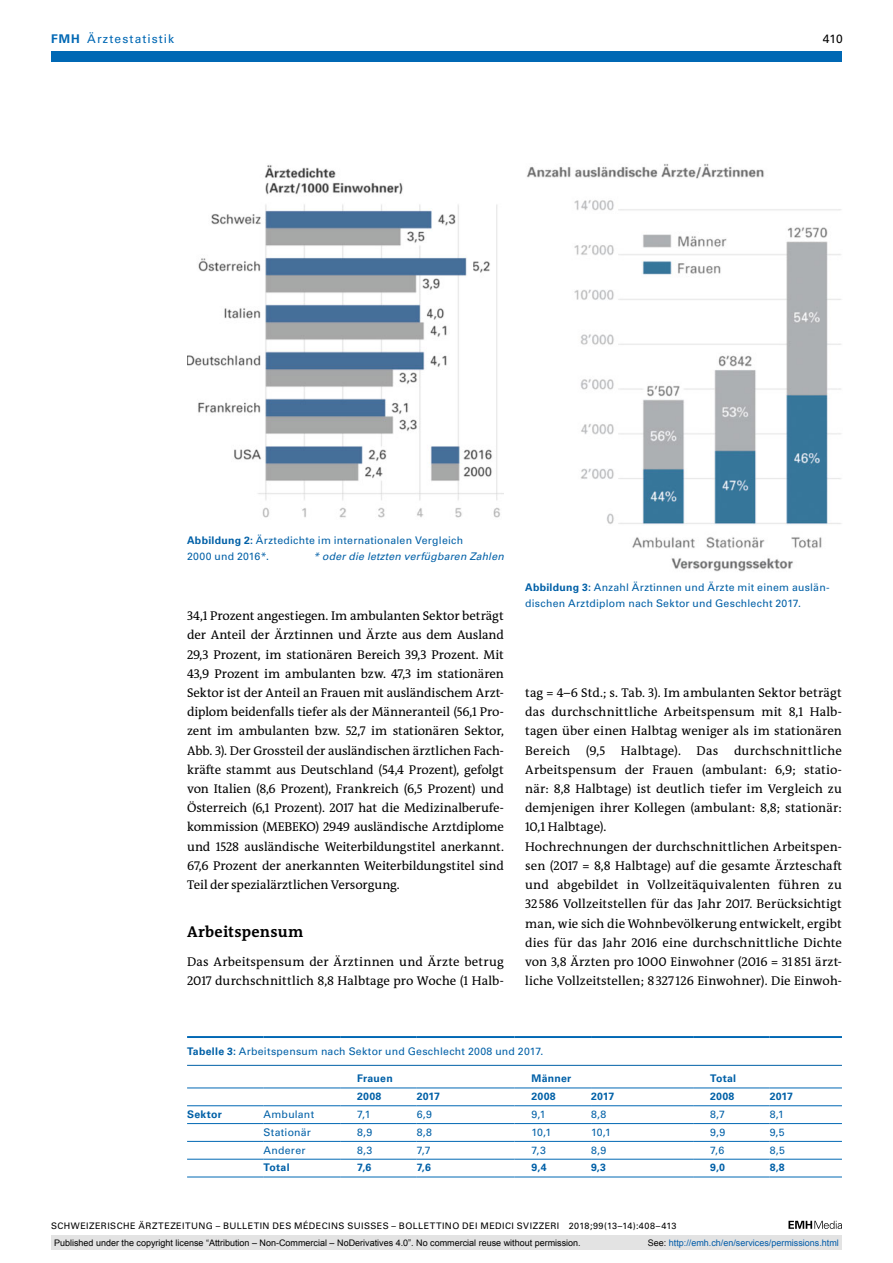
<style>
.page{position:relative;width:893px;height:1263px;background:#fff}
.page>*{position:absolute;margin:0;border:0;box-sizing:border-box;transform-origin:0 0}
.t1{font:700 15.75px "The Antiqua B W7";letter-spacing:.015em;color:#000}
.t2{font:12.75px/19.2px "The Antiqua B W5 Plain";letter-spacing:.01em;color:#000}
.t3{font:12px "Univers LT Std";letter-spacing:.09em;color:#0068b4}
.t4{font:12px "Univers LT Std";color:#000}
.t5{font:10.5px/15.8px "Univers LT Std";letter-spacing:.025em;color:#0060a7}
.t6{font:700 10.5px "Univers LT Std";letter-spacing:.025em;color:#0060a7}
.t7{font:italic 10.5px "Univers LT Std";letter-spacing:.02em;color:#0060a7}
.t8{font:9px "Arial";color:#000}
.t9{font:9px "Univers LT Std";letter-spacing:.05em;color:#000}
.t10{font:9px "Arial";color:#005ba9}
.s1{font-weight:700}
.s2{color:#000}
</style>
<div class="page">
<svg style="left:788px;top:1221px;width:54px;height:8px"></svg>
<div style="left:51px;top:51px;width:791px;height:11px;background:#0068b4"></div>
<img style="left:187px;top:165px;width:317px;height:353px">
<img style="left:526px;top:164px;width:315px;height:408px">
<hr style="left:187px;top:1036px;width:77px;height:2px;background:#0068b4">
<hr style="left:264px;top:1036px;width:76px;height:2px;background:#0068b4">
<hr style="left:340px;top:1036px;width:77px;height:2px;background:#0068b4">
<hr style="left:417px;top:1036px;width:97px;height:2px;background:#0068b4">
<hr style="left:514px;top:1036px;width:77px;height:2px;background:#0068b4">
<hr style="left:591px;top:1036px;width:102px;height:2px;background:#0068b4">
<hr style="left:693px;top:1036px;width:77px;height:2px;background:#0068b4">
<hr style="left:770px;top:1036px;width:72px;height:2px;background:#0068b4">
<hr style="left:340px;top:1088px;width:77px;height:1px;background:#0068b4">
<hr style="left:417px;top:1088px;width:97px;height:1px;background:#0068b4">
<hr style="left:514px;top:1088px;width:77px;height:1px;background:#0068b4">
<hr style="left:591px;top:1088px;width:102px;height:1px;background:#0068b4">
<hr style="left:693px;top:1088px;width:77px;height:1px;background:#0068b4">
<hr style="left:770px;top:1088px;width:72px;height:1px;background:#0068b4">
<hr style="left:187px;top:1088px;width:77px;height:1px;background:#0068b4">
<hr style="left:264px;top:1088px;width:76px;height:1px;background:#0068b4">
<hr style="left:187px;top:1105px;width:77px;height:1px;background:#0068b4">
<hr style="left:264px;top:1105px;width:76px;height:1px;background:#0068b4">
<hr style="left:340px;top:1105px;width:77px;height:1px;background:#0068b4">
<hr style="left:417px;top:1105px;width:97px;height:1px;background:#0068b4">
<hr style="left:514px;top:1105px;width:77px;height:1px;background:#0068b4">
<hr style="left:591px;top:1105px;width:102px;height:1px;background:#0068b4">
<hr style="left:693px;top:1105px;width:77px;height:1px;background:#0068b4">
<hr style="left:770px;top:1105px;width:72px;height:1px;background:#0068b4">
<hr style="left:187px;top:1123px;width:77px;height:1px;background:#0068b4">
<hr style="left:264px;top:1123px;width:76px;height:1px;background:#0068b4">
<hr style="left:340px;top:1123px;width:77px;height:1px;background:#0068b4">
<hr style="left:417px;top:1123px;width:97px;height:1px;background:#0068b4">
<hr style="left:514px;top:1123px;width:77px;height:1px;background:#0068b4">
<hr style="left:591px;top:1123px;width:102px;height:1px;background:#0068b4">
<hr style="left:693px;top:1123px;width:77px;height:1px;background:#0068b4">
<hr style="left:770px;top:1123px;width:72px;height:1px;background:#0068b4">
<hr style="left:187px;top:1141px;width:77px;height:1px;background:#0068b4">
<hr style="left:264px;top:1141px;width:76px;height:1px;background:#0068b4">
<hr style="left:340px;top:1141px;width:77px;height:1px;background:#0068b4">
<hr style="left:417px;top:1141px;width:97px;height:1px;background:#0068b4">
<hr style="left:514px;top:1141px;width:77px;height:1px;background:#0068b4">
<hr style="left:591px;top:1141px;width:102px;height:1px;background:#0068b4">
<hr style="left:693px;top:1141px;width:77px;height:1px;background:#0068b4">
<hr style="left:770px;top:1141px;width:72px;height:1px;background:#0068b4">
<hr style="left:187px;top:1159px;width:77px;height:1px;background:#0068b4">
<hr style="left:187px;top:1177px;width:77px;height:1px;background:#0068b4">
<hr style="left:264px;top:1159px;width:76px;height:1px;background:#0068b4">
<hr style="left:264px;top:1177px;width:76px;height:1px;background:#0068b4">
<hr style="left:340px;top:1159px;width:77px;height:1px;background:#0068b4">
<hr style="left:340px;top:1177px;width:77px;height:1px;background:#0068b4">
<hr style="left:417px;top:1159px;width:97px;height:1px;background:#0068b4">
<hr style="left:417px;top:1177px;width:97px;height:1px;background:#0068b4">
<hr style="left:514px;top:1159px;width:77px;height:1px;background:#0068b4">
<hr style="left:514px;top:1177px;width:77px;height:1px;background:#0068b4">
<hr style="left:591px;top:1159px;width:102px;height:1px;background:#0068b4">
<hr style="left:591px;top:1177px;width:102px;height:1px;background:#0068b4">
<hr style="left:693px;top:1159px;width:77px;height:1px;background:#0068b4">
<hr style="left:693px;top:1177px;width:77px;height:1px;background:#0068b4">
<hr style="left:770px;top:1159px;width:72px;height:1px;background:#0068b4">
<hr style="left:770px;top:1177px;width:72px;height:1px;background:#0068b4">
<hr style="left:187px;top:1065px;width:655px;height:1px;background:#0060a7">
<div style="left:51px;top:1235px;width:791px;height:15px;background:#e3e3e3"></div>
<p class="t3" style="left:51px;top:31px;width:125px"><span class="s1">FMH</span> Ärztestatistik</p>
<p class="t4" style="left:823px;top:31px;width:21px">410</p>
<p class="t5" style="left:187px;top:533px;width:278px"><span class="s1">Abbildung 2:</span> Ärztedichte im internationalen Vergleich<br>2000 und 2016*.</p>
<p class="t7" style="left:313px;top:550px;width:192px">* oder die letzten verfügbaren Zahlen</p>
<p class="t2" style="left:187px;top:606px;width:318px;text-align:justify">34,1 Prozent angestiegen. Im ambulanten Sektor beträgt der Anteil der Ärztinnen und Ärzte aus dem Ausland 29,3 Prozent, im stationären Bereich 39,3 Prozent. Mit 43,9 Prozent im ambulanten bzw. 47,3 im stationären Sektor ist der Anteil an Frauen mit ausländischem Arzt&shy;diplom beidenfalls tiefer als der Männeranteil (56,1 Pro&shy;zent im ambulanten bzw. 52,7 im stationären Sektor, Abb. 3). Der Grossteil der ausländischen ärztlichen Fach&shy;kräfte stammt aus Deutschland (54,4 Prozent), gefolgt von Italien (8,6 Prozent), Frankreich (6,5 Prozent) und Österreich (6,1 Prozent). 2017 hat die Medizinalberufe&shy;kommission (MEBEKO) 2949 ausländische Arztdiplome und 1528 ausländische Weiterbildungstitel anerkannt.<br>67,6 Prozent der anerkannten Weiterbildungstitel sind Teil der spezialärztlichen Versorgung.</p>
<p class="t1" style="left:187px;top:922px;width:118px">Arbeitspensum</p>
<p class="t2" style="left:187px;top:952px;width:318px">Das Arbeitspensum der Ärztinnen und Ärzte betrug<br>2017 durchschnittlich 8,8 Halbtage pro Woche (1 Halb-</p>
<p class="t5" style="left:525px;top:580px;width:305px"><span class="s1">Abbildung 3:</span> Anzahl Ärztinnen und Ärzte mit einem auslän&shy;dischen Arztdiplom nach Sektor und Geschlecht 2017.</p>
<p class="t2" style="left:525px;top:683px;width:318px">tag = 4–6 Std.; s. Tab. 3). Im ambulanten Sektor beträgt das durchschnittliche Arbeitspensum mit 8,1 Halb&shy;tagen über einen Halbtag weniger als im stationären Bereich (9,5 Halbtage). Das durchschnittliche Arbeitspensum der Frauen (ambulant: 6,9; statio&shy;när: 8,8 Halbtage) ist deutlich tiefer im Vergleich zu demjenigen ihrer Kollegen (ambulant: 8,8; stationär:<br>10,1 Halbtage).<br>Hochrechnungen der durchschnittlichen Arbeitspen&shy;sen (2017 = 8,8 Halbtage) auf die gesamte Ärzteschaft und abgebildet in Vollzeitäquivalenten führen zu 32586 Vollzeitstellen für das Jahr 2017. Berücksichtigt man, wie sich die Wohnbevölkerung entwickelt, ergibt dies für das Jahr 2016 eine durchschnittliche Dichte von 3,8 Ärzten pro 1000 Einwohner (2016 = 31851 ärzt&shy;liche Vollzeitstellen; 8327126 Einwohner). Die Einwoh-</p>
<p class="t5" style="left:187px;top:1044px;width:358px"><span class="s1">Tabelle 3:</span> Arbeitspensum nach Sektor und Geschlecht 2008 und 2017.</p>
<p class="t6" style="left:357px;top:1072px;width:37px">Frauen</p>
<p class="t6" style="left:531px;top:1072px;width:41px">Männer</p>
<p class="t6" style="left:710px;top:1072px;width:27px">Total</p>
<p class="t6" style="left:357px;top:1090px;width:26px">2008</p>
<p class="t6" style="left:417px;top:1090px;width:25px">2017</p>
<p class="t6" style="left:531px;top:1090px;width:26px">2008</p>
<p class="t6" style="left:591px;top:1090px;width:25px">2017</p>
<p class="t6" style="left:710px;top:1090px;width:26px">2008</p>
<p class="t6" style="left:770px;top:1090px;width:25px">2017</p>
<p class="t6" style="left:187px;top:1108px;width:36px">Sektor</p>
<p class="t5" style="left:264px;top:1106px;width:52px">Ambulant</p>
<p class="t5" style="left:357px;top:1106px;width:15px">7,1</p>
<p class="t5" style="left:417px;top:1106px;width:17px">6,9</p>
<p class="t5" style="left:531px;top:1106px;width:16px">9,1</p>
<p class="t5" style="left:591px;top:1106px;width:17px">8,8</p>
<p class="t5" style="left:710px;top:1106px;width:16px">8,7</p>
<p class="t5" style="left:770px;top:1106px;width:16px">8,1</p>
<p class="t5" style="left:264px;top:1124px;width:49px">Stationär</p>
<p class="t5" style="left:357px;top:1124px;width:17px">8,9</p>
<p class="t5" style="left:417px;top:1124px;width:17px">8,8</p>
<p class="t5" style="left:531px;top:1124px;width:21px">10,1</p>
<p class="t5" style="left:591px;top:1124px;width:21px">10,1</p>
<p class="t5" style="left:710px;top:1124px;width:17px">9,9</p>
<p class="t5" style="left:770px;top:1124px;width:17px">9,5</p>
<p class="t5" style="left:264px;top:1142px;width:43px">Anderer</p>
<p class="t5" style="left:357px;top:1142px;width:17px">8,3</p>
<p class="t5" style="left:417px;top:1142px;width:15px">7,7</p>
<p class="t5" style="left:531px;top:1142px;width:16px">7,3</p>
<p class="t5" style="left:591px;top:1142px;width:17px">8,9</p>
<p class="t5" style="left:710px;top:1142px;width:16px">7,6</p>
<p class="t5" style="left:770px;top:1142px;width:17px">8,5</p>
<p class="t6" style="left:264px;top:1161px;width:27px">Total</p>
<p class="t6" style="left:357px;top:1161px;width:16px">7,6</p>
<p class="t6" style="left:417px;top:1161px;width:16px">7,6</p>
<p class="t6" style="left:531px;top:1161px;width:17px">9,4</p>
<p class="t6" style="left:591px;top:1161px;width:17px">9,3</p>
<p class="t6" style="left:710px;top:1161px;width:16px">9,0</p>
<p class="t6" style="left:770px;top:1161px;width:17px">8,8</p>
<p class="t9" style="left:51px;top:1220px;width:627px">SCHWEIZERISCHE ÄRZTEZEITUNG – BULLETIN DES MÉDECINS SUISSES – BOLLETTINO DEI MEDICI SVIZZERI 2018;99(13–14):408–413</p>
<p class="t8" style="left:54px;top:1237px;width:528px">Published under the copyright license “Attribution – Non-Commercial – NoDerivatives 4.0”. No commercial reuse without permission.</p>
<p class="t10" style="left:648px;top:1237px;width:193px"><span class="s2">See:</span> http://emh.ch/en/services/permissions.html</p>
</div>
